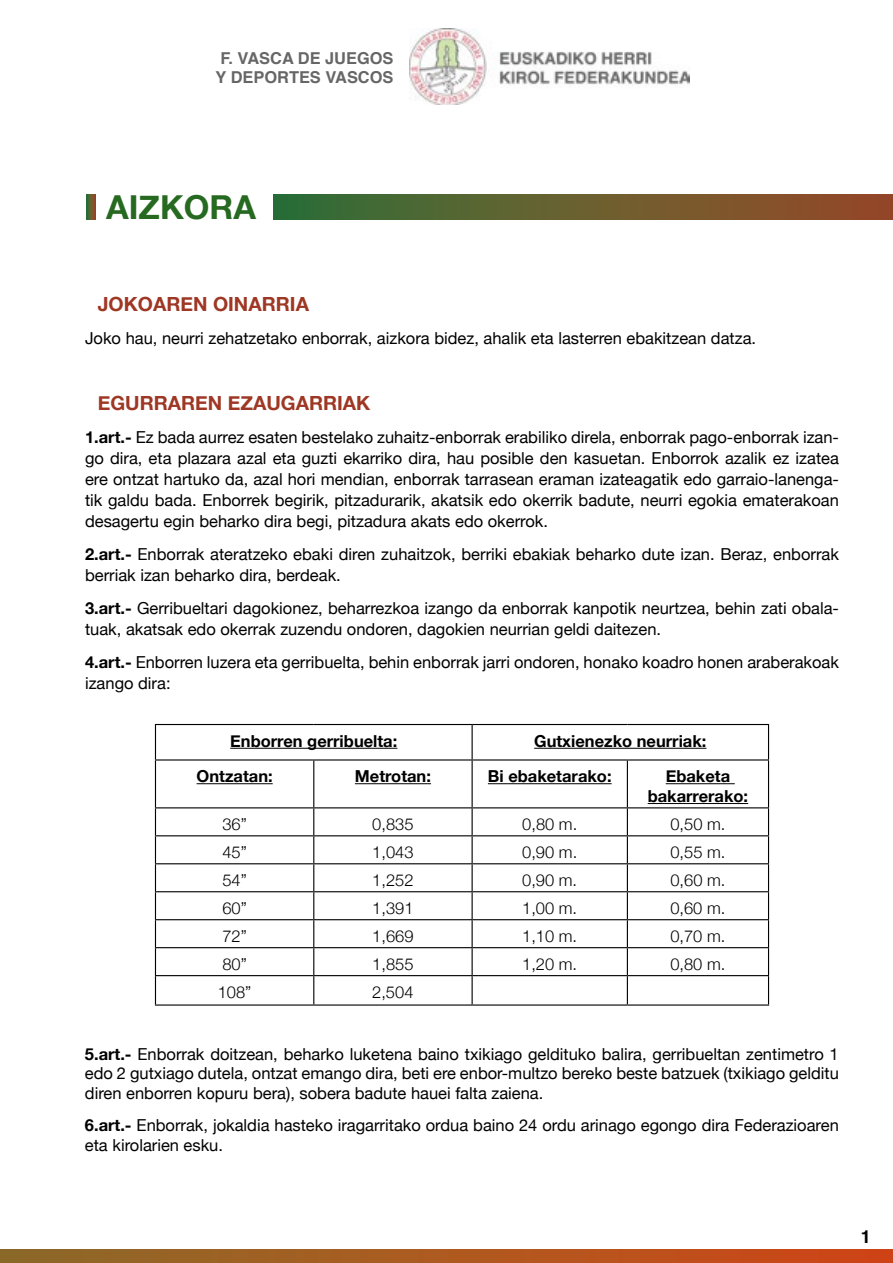
<style>
.page{position:relative;width:893px;height:1263px;background:#fff}
.page>*{position:absolute;margin:0;border:0;box-sizing:border-box;transform-origin:0 0}
.t1{font:700 33px "Helvetica Neue";color:#266920}
.t2{font:700 19.5px "Helvetica Neue";color:#9e3724}
.t3{font:700 18px "Helvetica";color:#000}
.t4{font:16.5px/21px "Helvetica Neue";color:#000}
.t5{font:300 16.5px "Helvetica Neue";color:#000}
.t6{font:700 16.5px/19.8px "Helvetica Neue";color:#000;text-align:center}
.t7{font:700 16.35px/19.6px "Helvetica";color:#000}
.s1{font-style:inherit}
.s2{font-weight:700}
</style>
<div class="page">
<img style="left:409px;top:28px;width:281px;height:77px">
<svg style="left:0;top:1249px;width:893px;height:14px;background:#ad581f"></svg>
<hr style="left:155px;top:724px;width:159px;height:1px;background:#000">
<hr style="left:155px;top:725px;width:1px;height:34px;background:#000">
<hr style="left:314px;top:724px;width:158px;height:1px;background:#000">
<hr style="left:472px;top:724px;width:155px;height:1px;background:#000">
<hr style="left:472px;top:725px;width:1px;height:34px;background:#000">
<hr style="left:627px;top:724px;width:142px;height:1px;background:#000">
<hr style="left:768px;top:725px;width:1px;height:34px;background:#000">
<hr style="left:155px;top:759px;width:159px;height:1px;background:#000">
<hr style="left:155px;top:760px;width:1px;height:47px;background:#000">
<hr style="left:314px;top:759px;width:158px;height:1px;background:#000">
<hr style="left:313px;top:760px;width:1px;height:47px;background:#000">
<hr style="left:472px;top:759px;width:155px;height:1px;background:#000">
<hr style="left:472px;top:760px;width:1px;height:47px;background:#000">
<hr style="left:627px;top:759px;width:142px;height:1px;background:#000">
<hr style="left:627px;top:760px;width:1px;height:47px;background:#000">
<hr style="left:768px;top:760px;width:1px;height:47px;background:#000">
<hr style="left:155px;top:807px;width:159px;height:1px;background:#000">
<hr style="left:314px;top:807px;width:158px;height:1px;background:#000">
<hr style="left:472px;top:807px;width:155px;height:1px;background:#000">
<hr style="left:627px;top:807px;width:142px;height:1px;background:#000">
<hr style="left:155px;top:835px;width:159px;height:1px;background:#000">
<hr style="left:314px;top:835px;width:158px;height:1px;background:#000">
<hr style="left:472px;top:835px;width:155px;height:1px;background:#000">
<hr style="left:627px;top:835px;width:142px;height:1px;background:#000">
<hr style="left:155px;top:863px;width:159px;height:1px;background:#000">
<hr style="left:314px;top:863px;width:158px;height:1px;background:#000">
<hr style="left:472px;top:863px;width:155px;height:1px;background:#000">
<hr style="left:627px;top:863px;width:142px;height:1px;background:#000">
<hr style="left:155px;top:891px;width:159px;height:1px;background:#000">
<hr style="left:314px;top:891px;width:158px;height:1px;background:#000">
<hr style="left:472px;top:891px;width:155px;height:1px;background:#000">
<hr style="left:627px;top:891px;width:142px;height:1px;background:#000">
<hr style="left:155px;top:919px;width:159px;height:1px;background:#000">
<hr style="left:314px;top:919px;width:158px;height:1px;background:#000">
<hr style="left:472px;top:919px;width:155px;height:1px;background:#000">
<hr style="left:627px;top:919px;width:142px;height:1px;background:#000">
<hr style="left:155px;top:947px;width:159px;height:1px;background:#000">
<hr style="left:314px;top:947px;width:158px;height:1px;background:#000">
<hr style="left:472px;top:947px;width:155px;height:1px;background:#000">
<hr style="left:627px;top:947px;width:142px;height:1px;background:#000">
<hr style="left:155px;top:975px;width:159px;height:1px;background:#000">
<svg style="left:155px;top:808px;width:1px;height:196px"></svg>
<hr style="left:314px;top:975px;width:158px;height:1px;background:#000">
<svg style="left:313px;top:808px;width:1px;height:196px"></svg>
<hr style="left:472px;top:975px;width:155px;height:1px;background:#000">
<svg style="left:472px;top:808px;width:1px;height:196px"></svg>
<hr style="left:627px;top:975px;width:142px;height:1px;background:#000">
<svg style="left:627px;top:808px;width:1px;height:196px"></svg>
<svg style="left:768px;top:808px;width:1px;height:196px"></svg>
<hr style="left:155px;top:1004px;width:159px;height:1px;background:#000">
<hr style="left:314px;top:1004px;width:158px;height:1px;background:#000">
<hr style="left:472px;top:1004px;width:155px;height:1px;background:#000">
<hr style="left:627px;top:1004px;width:142px;height:1px;background:#000">
<hr style="left:230px;top:748px;width:167px;height:1px;background:#000">
<hr style="left:534px;top:748px;width:172px;height:1px;background:#000">
<hr style="left:197px;top:783px;width:76px;height:1px;background:#000">
<hr style="left:355px;top:783px;width:76px;height:1px;background:#000">
<hr style="left:488px;top:783px;width:124px;height:1px;background:#000">
<hr style="left:666px;top:783px;width:69px;height:1px;background:#000">
<hr style="left:648px;top:803px;width:100px;height:1px;background:#000">
<div style="left:274px;top:195px;width:619px;height:25px;background:linear-gradient(to right,#327137,#9b4a28)"></div>
<svg style="left:87px;top:194px;width:8px;height:25px"></svg>
<p class="t7" style="left:215px;top:50px;width:180px">F. VASCA DE JUEGOS<br>Y DEPORTES VASCOS</p>
<h1 class="t1" style="left:106px;top:182px;width:151px">AIZKORA</h1>
<p class="t2" style="left:98px;top:289px;width:213px">JOKOAREN OINARRIA</p>
<p class="t4" style="left:85px;top:329px;width:673px">Joko hau, neurri zehatzetako enborrak, aizkora bidez, ahalik eta lasterren ebakitzean datza.</p>
<p class="t2" style="left:98px;top:388px;width:274px"><span class="s1">E</span>GURRAREN EZAUGARRIAK</p>
<p class="t4" style="left:85px;top:428px;width:755px;text-align:justify"><span class="s2">1.art.-</span> Ez bada aurrez esaten bestelako zuhaitz-enborrak erabiliko direla, enborrak pago-enborrak izan&shy;go dira, eta plazara azal eta guzti ekarriko dira, hau posible den kasuetan. Enborrok azalik ez izatea ere ontzat hartuko da, azal hori mendian, enborrak tarrasean eraman izateagatik edo garraio-lanenga&shy;tik galdu bada. Enborrek begirik, pitzadurarik, akatsik edo okerrik badute, neurri egokia ematerakoan desagertu egin beharko dira begi, pitzadura akats edo okerrok.</p>
<p class="t4" style="left:85px;top:545px;width:755px"><span class="s2">2.art.-</span> Enborrak ateratzeko ebaki diren zuhaitzok, berriki ebakiak beharko dute izan. Beraz, enborrak berriak izan beharko dira, berdeak.</p>
<p class="t4" style="left:85px;top:599px;width:755px"><span class="s2">3.art.-</span> Gerribueltari dagokionez, beharrezkoa izango da enborrak kanpotik neurtzea, behin zati obala&shy;tuak, akatsak edo okerrak zuzendu ondoren, dagokien neurrian geldi daitezen.</p>
<p class="t4" style="left:85px;top:653px;width:755px"><span class="s2">4.art.-</span> Enborren luzera eta gerribuelta, behin enborrak jarri ondoren, honako koadro honen araberakoak izango dira:</p>
<p class="t6" style="left:230px;top:731px;width:169px">Enborren gerribuelta:</p>
<p class="t6" style="left:534px;top:731px;width:174px">Gutxienezko neurriak:</p>
<p class="t6" style="left:197px;top:767px;width:78px">Ontzatan:</p>
<p class="t6" style="left:355px;top:767px;width:78px">Metrotan:</p>
<p class="t6" style="left:488px;top:767px;width:125px">Bi ebaketarako:</p>
<p class="t6" style="left:648px;top:767px;width:102px">Ebaketa bakarrerako:</p>
<p class="t5" style="left:222px;top:811px;width:26px">36”</p>
<p class="t5" style="left:372px;top:811px;width:43px">0,835</p>
<p class="t5" style="left:522px;top:811px;width:57px">0,80 m.</p>
<p class="t5" style="left:670px;top:811px;width:57px">0,50 m.</p>
<p class="t5" style="left:222px;top:838px;width:26px">45”</p>
<p class="t5" style="left:372px;top:838px;width:43px">1,043</p>
<p class="t5" style="left:522px;top:838px;width:57px">0,90 m.</p>
<p class="t5" style="left:670px;top:838px;width:57px">0,55 m.</p>
<p class="t5" style="left:222px;top:866px;width:26px">54”</p>
<p class="t5" style="left:372px;top:866px;width:43px">1,252</p>
<p class="t5" style="left:522px;top:866px;width:57px">0,90 m.</p>
<p class="t5" style="left:670px;top:866px;width:57px">0,60 m.</p>
<p class="t5" style="left:222px;top:894px;width:26px">60”</p>
<p class="t5" style="left:372px;top:894px;width:43px">1,391</p>
<p class="t5" style="left:522px;top:894px;width:57px">1,00 m.</p>
<p class="t5" style="left:670px;top:894px;width:57px">0,60 m.</p>
<p class="t5" style="left:222px;top:922px;width:26px">72”</p>
<p class="t5" style="left:372px;top:922px;width:43px">1,669</p>
<p class="t5" style="left:522px;top:922px;width:57px">1,10 m.</p>
<p class="t5" style="left:670px;top:922px;width:57px">0,70 m.</p>
<p class="t5" style="left:222px;top:950px;width:26px">80”</p>
<p class="t5" style="left:372px;top:950px;width:43px">1,855</p>
<p class="t5" style="left:522px;top:950px;width:57px">1,20 m.</p>
<p class="t5" style="left:670px;top:950px;width:57px">0,80 m.</p>
<p class="t5" style="left:218px;top:978px;width:35px">108”</p>
<p class="t5" style="left:372px;top:978px;width:43px">2,504</p>
<p class="t4" style="left:85px;top:1045px;width:755px;line-height:19.8px;text-align:justify"><span class="s2">5.art.-</span> Enborrak doitzean, beharko luketena baino txikiago geldituko balira, gerribueltan zentimetro 1 edo 2 gutxiago dutela, ontzat emango dira, beti ere enbor-multzo bereko beste batzuek (txikiago gelditu diren enborren kopuru bera), sobera badute hauei falta zaiena.</p>
<p class="t4" style="left:85px;top:1116px;width:755px;line-height:19.8px"><span class="s2">6.art.-</span> Enborrak, jokaldia hasteko iragarritako ordua baino 24 ordu arinago egongo dira Federazioaren eta kirolarien esku.</p>
<p class="t3" style="left:861px;top:1225px;width:12px">1</p>
</div>
